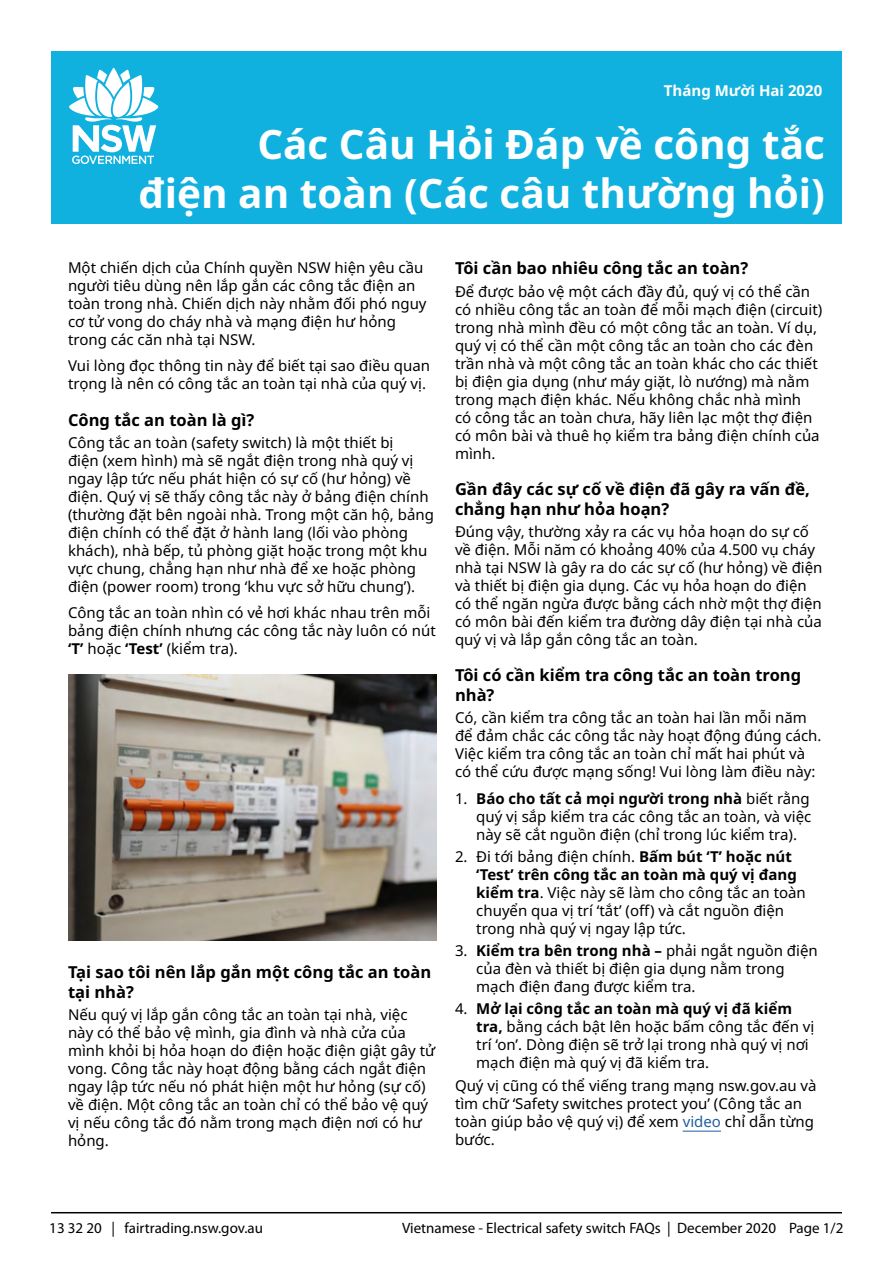
<style>
.page{position:relative;width:893px;height:1263px;background:#fff}
.page>*{position:absolute;margin:0;border:0;box-sizing:border-box;transform-origin:0 0}
.Form_hd_1{font:700 40.5px/48.6px "Noto Sans";color:#fff;text-align:right}
.Hd_2{font:700 16.5px/19.5px "Noto Sans";color:#000}
.Body_text{font:15px/18px "Noto Sans";color:#000}
.t1{font:15px "Myriad Pro";color:#000}
.t2{font:700 15px "Noto Sans";color:#fff}
.s1{font-weight:700}
.s2{color:#215e9e}
</style>
<div class="page">
<hr style="left:51px;top:1212px;width:791px;height:1px;background:#000">
<div style="left:52px;top:51px;width:790px;height:172px;background:#11b1df"></div>
<svg style="left:69px;top:68px;width:89px;height:96px"></svg>
<img style="left:68px;top:674px;width:369px;height:266px">
<hr style="left:683px;top:1131px;width:38px;height:1px;background:#215e9e">
<p class="t2" style="left:664px;top:80px;width:160px">Tháng Mười Hai 2020</p>
<p class="Form_hd_1" style="left:139px;top:121px;width:688px">Các Câu Hỏi Đáp về công tắc<br>điện an toàn (Các câu thường hỏi)</p>
<p class="Body_text" style="left:68px;top:259px;width:360px">Một chiến dịch của Chính quyền NSW hiện yêu cầu người tiêu dùng nên lắp gắn các công tắc điện an toàn trong nhà. Chiến dịch này nhằm đối phó nguy cơ tử vong do cháy nhà và mạng điện hư hỏng trong các căn nhà tại NSW.</p>
<p class="Body_text" style="left:68px;top:357px;width:364px">Vui lòng đọc thông tin này để biết tại sao điều quan trọng là nên có công tắc an toàn tại nhà của quý vị.</p>
<p class="Hd_2" style="left:68px;top:410px;width:188px">Công tắc an toàn là gì?</p>
<p class="Body_text" style="left:68px;top:434px;width:367px">Công tắc an toàn (safety switch) là một thiết bị<br>điện (xem hình) mà sẽ ngắt điện trong nhà quý vị ngay lập tức nếu phát hiện có sự cố (hư hỏng) về điện. Quý vị sẽ thấy công tắc này ở bảng điện chính (thường đặt bên ngoài nhà. Trong một căn hộ, bảng điện chính có thể đặt ở hành lang (lối vào phòng khách), nhà bếp, tủ phòng giặt hoặc trong một khu vực chung, chẳng hạn như nhà để xe hoặc phòng điện (power room) trong ‘khu vực sở hữu chung’).</p>
<p class="Body_text" style="left:68px;top:604px;width:369px">Công tắc an toàn nhìn có vẻ hơi khác nhau trên mỗi bảng điện chính nhưng các công tắc này luôn có nút <span class="s1">‘T’</span> hoặc <span class="s1">‘Test’</span> (kiểm tra).</p>
<p class="Hd_2" style="left:68px;top:963px;width:365px">Tại sao tôi nên lắp gắn một công tắc an toàn tại nhà?</p>
<p class="Body_text" style="left:68px;top:1006px;width:369px">Nếu quý vị lắp gắn công tắc an toàn tại nhà, việc này có thể bảo vệ mình, gia đình và nhà cửa của mình khỏi bị hỏa hoạn do điện hoặc điện giật gây tử vong. Công tắc này hoạt động bằng cách ngắt điện ngay lập tức nếu nó phát hiện một hư hỏng (sự cố) về điện. Một công tắc an toàn chỉ có thể bảo vệ quý vị nếu công tắc đó nằm trong mạch điện nơi có hư hỏng.</p>
<p class="Hd_2" style="left:455px;top:259px;width:295px">Tôi cần bao nhiêu công tắc an toàn?</p>
<p class="Body_text" style="left:455px;top:282px;width:369px">Để được bảo vệ một cách đầy đủ, quý vị có thể cần có nhiều công tắc an toàn để mỗi mạch điện (circuit) trong nhà mình đều có một công tắc an toàn. Ví dụ, quý vị có thể cần một công tắc an toàn cho các đèn trần nhà và một công tắc an toàn khác cho các thiết bị điện gia dụng (như máy giặt, lò nướng) mà nằm trong mạch điện khác. Nếu không chắc nhà mình<br>có công tắc an toàn chưa, hãy liên lạc một thợ điện có môn bài và thuê họ kiểm tra bảng điện chính của mình.</p>
<p class="Hd_2" style="left:455px;top:480px;width:356px">Gần đây các sự cố về điện đã gây ra vấn đề, chẳng hạn như hỏa hoạn?</p>
<p class="Body_text" style="left:455px;top:523px;width:369px">Đúng vậy, thường xảy ra các vụ hỏa hoạn do sự cố về điện. Mỗi năm có khoảng 40% của 4.500 vụ cháy nhà tại NSW là gây ra do các sự cố (hư hỏng) về điện và thiết bị điện gia dụng. Các vụ hỏa hoạn do điện có thể ngăn ngừa được bằng cách nhờ một thợ điện có môn bài đến kiểm tra đường dây điện tại nhà của quý vị và lắp gắn công tắc an toàn.</p>
<p class="Hd_2" style="left:455px;top:666px;width:348px">Tôi có cần kiểm tra công tắc an toàn trong nhà?</p>
<p class="Body_text" style="left:455px;top:709px;width:368px">Có, cần kiểm tra công tắc an toàn hai lần mỗi năm để đảm chắc các công tắc này hoạt động đúng cách.<br>Việc kiểm tra công tắc an toàn chỉ mất hai phút và có thể cứu được mạng sống! Vui lòng làm điều này:</p>
<p class="Body_text" style="left:476px;top:789px;width:337px;text-align:justify;text-indent:-21px">1. <span class="s1">Báo cho tất cả mọi người trong nhà</span> biết rằng quý vị sắp kiểm tra các công tắc an toàn, và việc này sẽ cắt nguồn điện (chỉ trong lúc kiểm tra).</p>
<p class="Body_text" style="left:476px;top:848px;width:331px;text-indent:-21px">2. Đi tới bảng điện chính. <span class="s1">Bấm bút ‘T’ hoặc nút ‘Test’ trên công tắc an toàn mà quý vị đang kiểm tra</span>. Việc này sẽ làm cho công tắc an toàn chuyển qua vị trí ‘tắt’ (off) và cắt nguồn điện trong nhà quý vị ngay lập tức.</p>
<p class="Body_text" style="left:476px;top:942px;width:343px;text-indent:-21px">3. <span class="s1">Kiểm tra bên trong nhà –</span> phải ngắt nguồn điện của đèn và thiết bị điện gia dụng nằm trong mạch điện đang được kiểm tra.</p>
<p class="Body_text" style="left:476px;top:1000px;width:340px;text-indent:-21px">4. <span class="s1">Mở lại công tắc an toàn mà quý vị đã kiểm tra,</span> bằng cách bật lên hoặc bấm công tắc đến vị trí ‘on’. Dòng điện sẽ trở lại trong nhà quý vị nơi mạch điện mà quý vị đã kiểm tra.</p>
<p class="Body_text" style="left:455px;top:1076px;width:363px">Quý vị cũng có thể viếng trang mạng nsw.gov.au và tìm chữ ‘Safety switches protect you’ (Công tắc an toàn giúp bảo vệ quý vị) để xem <span class="s2">video</span> chỉ dẫn từng bước.</p>
<p class="t1" style="left:49px;top:1218px;width:215px">13 32 20 | fairtrading.nsw.gov.au</p>
<p class="t1" style="left:402px;top:1219px;width:443px">Vietnamese - Electrical safety switch FAQs | December 2020 Page 1/2</p>
</div>
